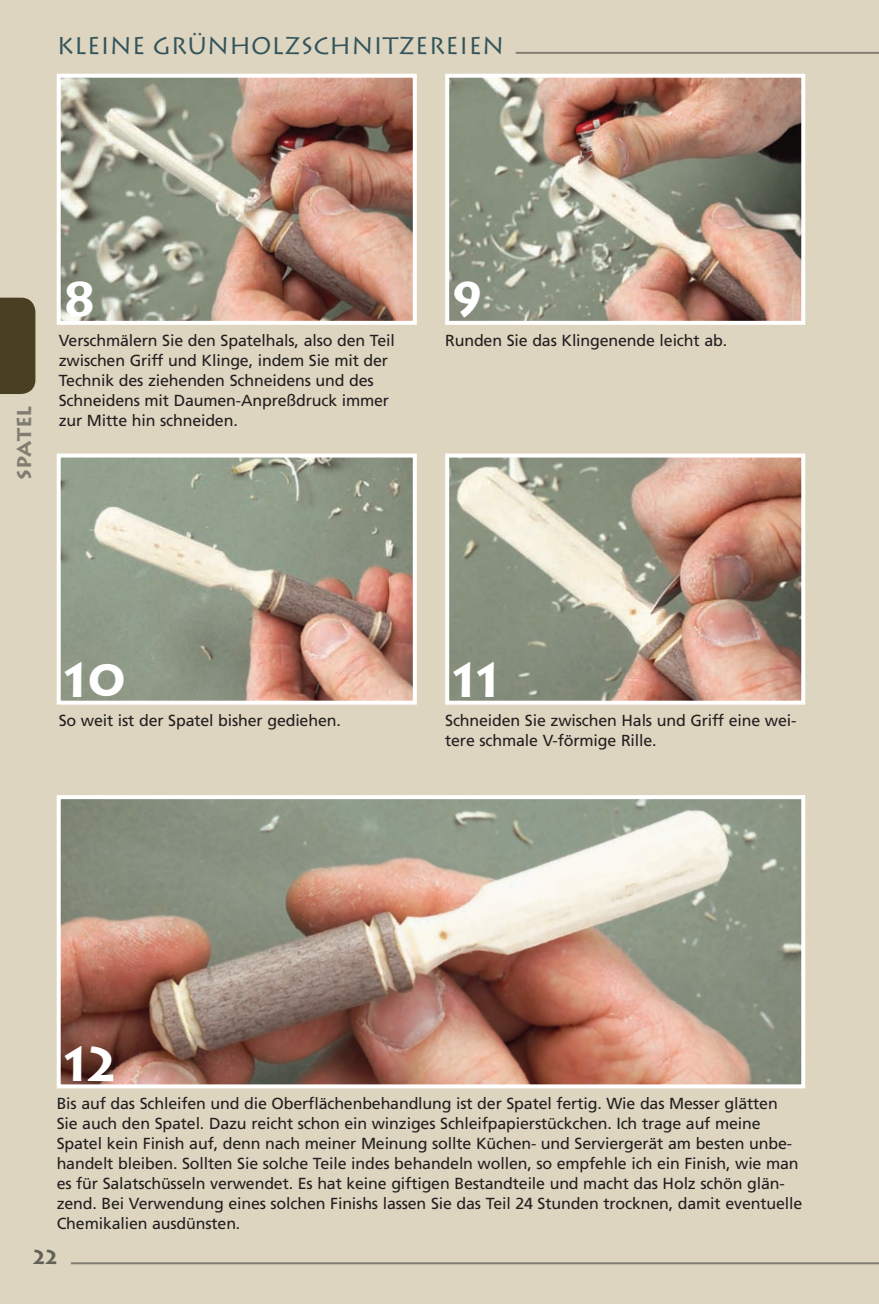
<style>
.page{position:relative;width:879px;height:1304px;background:#ddd5c0}
.page>*{position:absolute;margin:0;border:0;box-sizing:border-box;transform-origin:0 0}
.t1{font:700 48px "Lithos";color:#fff}
.t2{font:24px "Lithos";color:#34545c}
.t3{font:700 20px "Lithos";color:#636057}
.t4{font:700 19.8px "Lithos";letter-spacing:-.01em;color:#817d71}
.t5{font:16px/20px "Frutiger";letter-spacing:-.01em;color:#231f20}
</style>
<div class="page">
<img style="left:56px;top:73px;width:361px;height:252px">
<img style="left:445px;top:73px;width:361px;height:252px">
<svg style="left:56px;top:453px;width:361px;height:252px"></svg>
<img style="left:445px;top:453px;width:361px;height:252px">
<img style="left:56px;top:795px;width:750px;height:294px">
<hr style="left:71px;top:1262px;width:808px;height:2px;background:#817d71">
<hr style="left:516px;top:52px;width:363px;height:2px;background:#817d71">
<div style="left:0;top:298px;width:35px;height:96px;background:#4b3f23"></div>
<h2 class="t2" style="left:57px;top:32px;width:449px">KLEINE GRÜNHOLZSCHNITZEREIEN</h2>
<p class="t4" style="left:12px;top:480px;width:76px;rotate:-90deg">Spatel</p>
<h1 class="t1" style="left:64px;top:270px;width:34px">8</h1>
<p class="t5" style="left:59px;top:330px;width:338px">Verschmälern Sie den Spatelhals, also den Teil zwischen Griff und Klinge, indem Sie mit der Technik des ziehenden Schneidens und des Schneidens mit Daumen-Anpreßdruck immer zur Mitte hin schneiden.</p>
<h1 class="t1" style="left:452px;top:270px;width:32px">9</h1>
<p class="t5" style="left:445px;top:330px;width:283px">Runden Sie das Klingenende leicht ab.</p>
<h1 class="t1" style="left:64px;top:651px;width:64px">10</h1>
<h1 class="t1" style="left:452px;top:651px;width:22px">11</h1>
<p class="t5" style="left:59px;top:710px;width:284px">So weit ist der Spatel bisher gediehen.</p>
<p class="t5" style="left:445px;top:710px;width:353px">Schneiden Sie zwischen Hals und Griff eine wei&shy;tere schmale V-förmige Rille.</p>
<h1 class="t1" style="left:64px;top:1035px;width:26px">12</h1>
<p class="t5" style="left:57px;top:1094px;width:747px">Bis auf das Schleifen und die Oberflächenbehandlung ist der Spatel fertig. Wie das Messer glätten Sie auch den Spatel. Dazu reicht schon ein winziges Schleifpapierstückchen. Ich trage auf meine Spatel kein Finish auf, denn nach meiner Meinung sollte Küchen- und Serviergerät am besten unbe&shy;handelt bleiben. Sollten Sie solche Teile indes behandeln wollen, so empfehle ich ein Finish, wie man es für Salatschüsseln verwendet. Es hat keine giftigen Bestandteile und macht das Holz schön glän&shy;zend. Bei Verwendung eines solchen Finishs lassen Sie das Teil 24 Stunden trocknen, damit eventuelle Chemikalien ausdünsten.</p>
<p class="t3" style="left:33px;top:1245px;width:13px">22</p>
</div>
